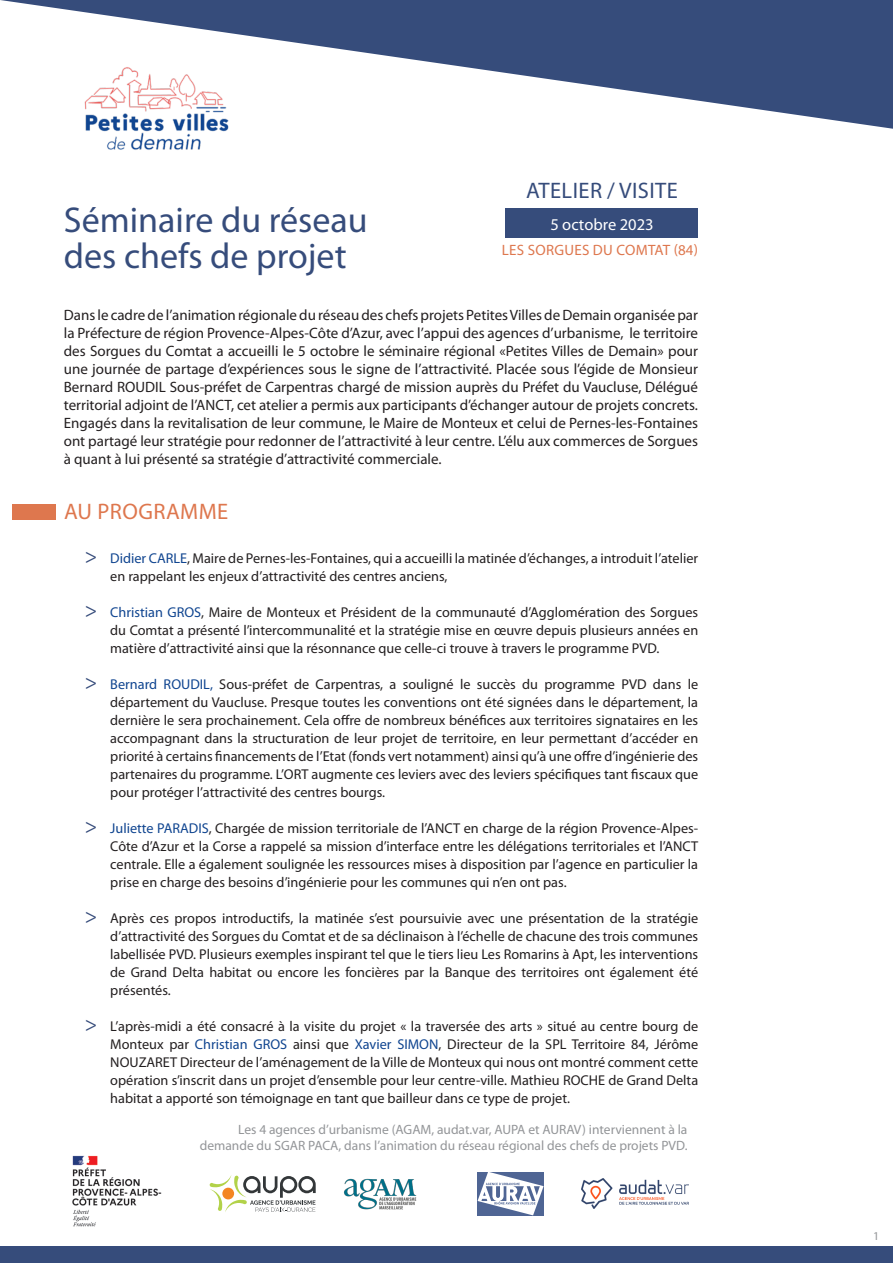
<style>
.page{position:relative;width:893px;height:1263px;background:#fff}
.page>*{position:absolute;margin:0;border:0;box-sizing:border-box;transform-origin:0 0}
.t1{font:36px/36px "Myriad Pro";color:#364c7b}
.t2{font:22.5px "Myriad Pro";letter-spacing:.02em;color:#364c7b}
.t3{font:22.5px "Myriad Pro";color:#de774e}
.t4{font:16.5px "Myriad Pro";color:#fff}
.t5{font:15px/18px "Myriad Pro";color:#231f20;text-align:justify}
.t6{font:15px "Myriad Pro";letter-spacing:.02em;color:#de774e}
.t7{font:14.25px/18px "Myriad Pro";color:#231f20;text-align:justify}
.t8{font:13.5px/16.2px "Myriad Pro";color:#939598;text-align:right}
.t9{font:12px "Myriad Pro";color:#939598}
.s1{font-size:21px;color:#364c7b}
.s2{color:#104590}
</style>
<div class="page">
<img style="left:85px;top:129px;width:143px;height:21px">
<img style="left:72px;top:1155px;width:90px;height:72px">
<svg style="left:210px;top:1175px;width:106px;height:37px"></svg>
<div style="left:222px;top:1188px;width:12px;height:11px;background:#f48523;border-radius:50%"></div>
<img style="left:344px;top:1178px;width:73px;height:32px">
<svg style="left:478px;top:1172px;width:66px;height:43px"></svg>
<img style="left:581px;top:1178px;width:107px;height:31px">
<div style="left:506px;top:209px;width:192px;height:29px;background:#364c7b"></div>
<svg style="left:0;top:0;width:893px;height:129px"></svg>
<div style="left:0;top:1247px;width:893px;height:16px;background:#364c7b"></div>
<div style="left:12px;top:504px;width:44px;height:15px;background:#de774e"></div>
<h1 class="t1" style="left:64px;top:201px;width:305px">Séminaire du réseau des chefs de projet</h1>
<h2 class="t2" style="left:526px;top:176px;width:153px">Atelier / visite</h2>
<p class="t4" style="left:550px;top:214px;width:105px">5 octobre 2023</p>
<p class="t6" style="left:502px;top:240px;width:198px">LES SORGUES DU COMTAT (84)</p>
<p class="t5" style="left:64px;top:305px;width:636px">Dans le cadre de l’animation régionale du réseau des chefs projets Petites Villes de Demain organisée par la Préfecture de région Provence-Alpes-Côte d’Azur, avec l’appui des agences d’urbanisme, le territoire des Sorgues du Comtat a accueilli le 5 octobre le séminaire régional «Petites Villes de Demain» pour une journée de partage d’expériences sous le signe de l’attractivité. Placée sous l’égide de Monsieur Bernard ROUDIL Sous-préfet de Carpentras chargé de mission auprès du Préfet du Vaucluse, Délégué territorial adjoint de l’ANCT, cet atelier a permis aux participants d’échanger autour de projets concrets.<br>Engagés dans la revitalisation de leur commune, le Maire de Monteux et celui de Pernes-les-Fontaines ont partagé leur stratégie pour redonner de l’attractivité à leur centre. L’élu aux commerces de Sorgues à quant à lui présenté sa stratégie d’attractivité commerciale.</p>
<h2 class="t3" style="left:64px;top:498px;width:120px">Au prog ramm</h2>
<h2 class="t3" style="left:217px;top:498px;width:13px">e</h2>
<p class="t7" style="left:110px;top:549px;width:589px;text-indent:-26px"><span class="s1">&gt;</span> <span class="s2">Didier CARLE</span>, Maire de Pernes-les-Fontaines, qui a accueilli la matinée d’échanges, a introduit l’atelier en rappelant les enjeux d’attractivité des centres anciens,</p>
<p class="t7" style="left:110px;top:603px;width:589px;text-indent:-26px"><span class="s1">&gt;</span> <span class="s2">Christian GROS</span>, Maire de Monteux et Président de la communauté d’Agglomération des Sorgues du Comtat a présenté l’intercommunalité et la stratégie mise en œuvre depuis plusieurs années en matière d’attractivité ainsi que la résonnance que celle-ci trouve à travers le programme PVD.</p>
<p class="t7" style="left:110px;top:675px;width:589px;text-indent:-26px"><span class="s1">&gt;</span> <span class="s2">Bernard ROUDIL,</span> Sous-préfet de Carpentras, a souligné le succès du programme PVD dans le département du Vaucluse. Presque toutes les conventions ont été signées dans le département, la dernière le sera prochainement. Cela offre de nombreux bénéfices aux territoires signataires en les accompagnant dans la structuration de leur projet de territoire, en leur permettant d’accéder en priorité à certains financements de l’Etat (fonds vert notamment) ainsi qu’à une offre d’ingénierie des partenaires du programme. L’ORT augmente ces leviers avec des leviers spécifiques tant fiscaux que pour protéger l’attractivité des centres bourgs.</p>
<p class="t7" style="left:110px;top:819px;width:589px;text-indent:-26px"><span class="s1">&gt;</span> <span class="s2">Juliette PARADIS</span>, Chargée de mission territoriale de l’ANCT en charge de la région Provence-Alpes-Côte d’Azur et la Corse a rappelé sa mission d’interface entre les délégations territoriales et l’ANCT centrale. Elle a également soulignée les ressources mises à disposition par l’agence en particulier la prise en charge des besoins d’ingénierie pour les communes qui n’en ont pas.</p>
<p class="t7" style="left:110px;top:909px;width:589px;text-indent:-26px"><span class="s1">&gt;</span> Après ces propos introductifs, la matinée s’est poursuivie avec une présentation de la stratégie d’attractivité des Sorgues du Comtat et de sa déclinaison à l’échelle de chacune des trois communes labellisée PVD. Plusieurs exemples inspirant tel que le tiers lieu Les Romarins à Apt, les interventions de Grand Delta habitat ou encore les foncières par la Banque des territoires ont également été présentés.</p>
<p class="t7" style="left:110px;top:1017px;width:589px;text-indent:-26px"><span class="s1">&gt;</span> L’après-midi a été consacré à la visite du projet « la traversée des arts » situé au centre bourg de Monteux par <span class="s2">Christian GROS</span> ainsi que <span class="s2">Xavier SIMON</span>, Directeur de la SPL Territoire 84, Jérôme NOUZARET Directeur de l’aménagement de la Ville de Monteux qui nous ont montré comment cette opération s’inscrit dans un projet d’ensemble pour leur centre-ville. Mathieu ROCHE de Grand Delta habitat a apporté son témoignage en tant que bailleur dans ce type de projet.</p>
<p class="t8" style="left:200px;top:1121px;width:489px">Les 4 agences d’urbanisme (AGAM, audat.var, AUPA et AURAV) interviennent à la demande du SGAR PACA, dans l’animation du réseau régional des chefs de projets PVD.</p>
<p class="t9" style="left:873px;top:1229px;width:8px">1</p>
</div>
